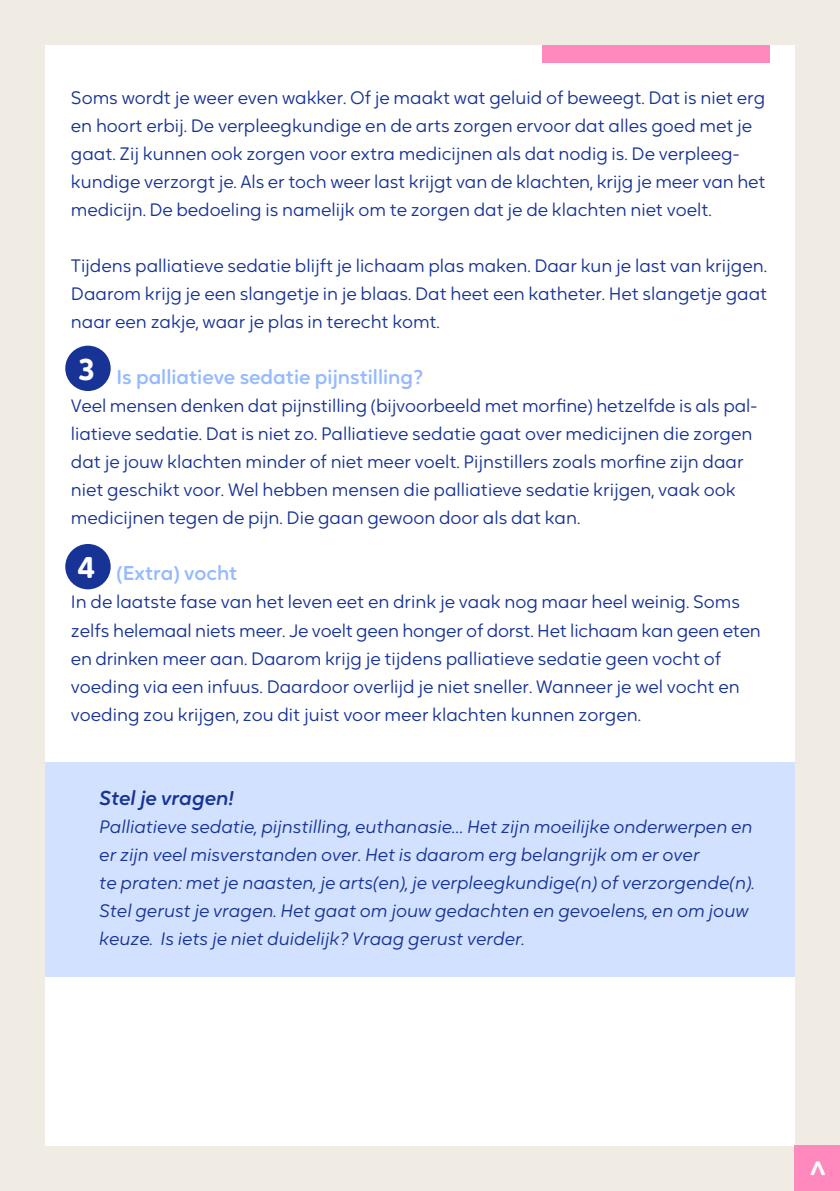
<style>
.page{position:relative;width:840px;height:1191px;background:#fff}
.page>*{position:absolute;margin:0;border:0;box-sizing:border-box;transform-origin:0 0}
.t1{font:600 30px "Oktah Round";color:#fff}
.t2{font:500 20px "Oktah Round";color:#95baff}
.t3{font:italic 500 20px "Oktah Round";color:#173395}
.t4{font:18px/28px "Oktah Round";color:#173395}
.t5{font:italic 18px/28px "Oktah Round";color:#173395}
</style>
<div class="page">
<div style="left:0;top:0;width:839px;height:1191px;background:#f1ece3"></div>
<div style="left:45px;top:45px;width:749px;height:1100px;background:#fff"></div>
<div style="left:541px;top:45px;width:227px;height:17px;background:#ff89bc"></div>
<div style="left:794px;top:1145px;width:45px;height:46px;background:#ff89bc"></div>
<div style="left:45px;top:763px;width:749px;height:214px;background:#d2e1ff"></div>
<div style="left:65px;top:544px;width:46px;height:45px;background:#173395;border-radius:50%"></div>
<div style="left:65px;top:346px;width:46px;height:45px;background:#173395;border-radius:50%"></div>
<p class="t4" style="left:71px;top:83px;width:695px">Soms wordt je weer even wakker. Of je maakt wat geluid of beweegt. Dat is niet erg en hoort erbij. De verpleegkundige en de arts zorgen ervoor dat alles goed met je gaat. Zij kunnen ook zorgen voor extra medicijnen als dat nodig is. De verpleeg&shy;kundige verzorgt je. Als er toch weer last krijgt van de klachten, krijg je meer van het medicijn. De bedoeling is namelijk om te zorgen dat je de klachten niet voelt.</p>
<p class="t4" style="left:71px;top:251px;width:697px;text-align:justify">Tijdens palliatieve sedatie blijft je lichaam plas maken. Daar kun je last van krijgen.<br>Daarom krijg je een slangetje in je blaas. Dat heet een katheter. Het slangetje gaat naar een zakje, waar je plas in terecht komt.</p>
<p class="t2" style="left:116px;top:362px;width:308px">Is palliatieve sedatie pijnstilling?</p>
<p class="t4" style="left:71px;top:391px;width:687px">Veel mensen denken dat pijnstilling (bijvoorbeeld met morfine) hetzelfde is als pal&shy;liatieve sedatie. Dat is niet zo. Palliatieve sedatie gaat over medicijnen die zorgen dat je jouw klachten minder of niet meer voelt. Pijnstillers zoals morfine zijn daar niet geschikt voor. Wel hebben mensen die palliatieve sedatie krijgen, vaak ook medicijnen tegen de pijn. Die gaan gewoon door als dat kan.</p>
<p class="t2" style="left:116px;top:558px;width:122px">(Extra) vocht</p>
<p class="t4" style="left:71px;top:587px;width:691px">In de laatste fase van het leven eet en drink je vaak nog maar heel weinig. Soms zelfs helemaal niets meer. Je voelt geen honger of dorst. Het lichaam kan geen eten en drinken meer aan. Daarom krijg je tijdens palliatieve sedatie geen vocht of voeding via een infuus. Daardoor overlijd je niet sneller. Wanneer je wel vocht en voeding zou krijgen, zou dit juist voor meer klachten kunnen zorgen.</p>
<h1 class="t1" style="left:78px;top:346px;width:18px">3</h1>
<h1 class="t1" style="left:77px;top:544px;width:19px">4</h1>
<p class="t3" style="left:99px;top:782px;width:136px">Stel je vragen!</p>
<p class="t5" style="left:99px;top:811px;width:656px">Palliatieve sedatie, pijnstilling, euthanasie… Het zijn moeilijke onderwerpen en er zijn veel misverstanden over. Het is daarom erg belangrijk om er over<br>te praten: met je naasten, je arts(en), je verpleegkundige(n) of verzorgende(n).<br>Stel gerust je vragen. Het gaat om jouw gedachten en gevoelens, en om jouw keuze. Is iets je niet duidelijk? Vraag gerust verder.</p>
<h1 class="t1" style="left:793px;top:1177px;width:19px;rotate:-90deg">&gt;</h1>
</div>
